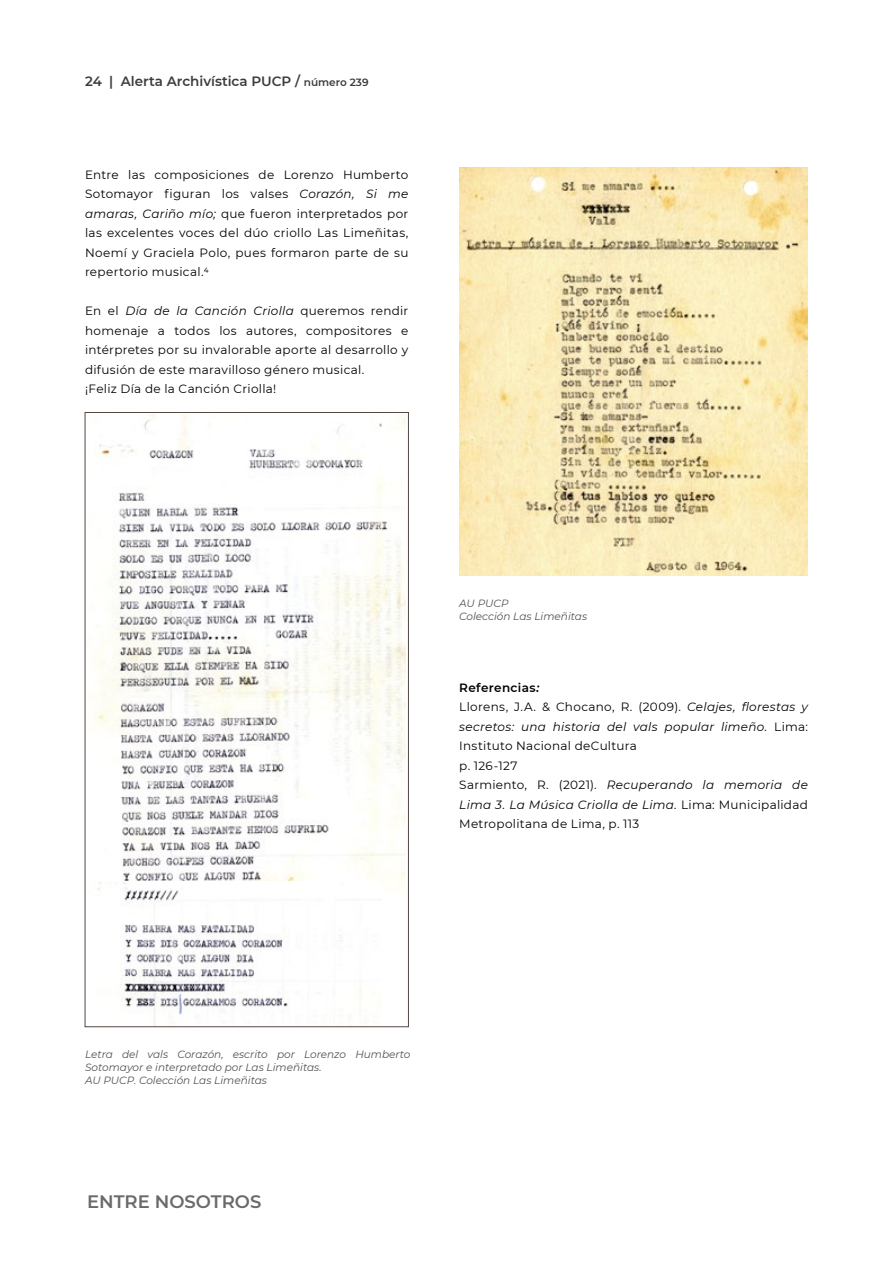
<style>
.page{position:relative;width:893px;height:1263px;background:#fff}
.page>*{position:absolute;margin:0;border:0;box-sizing:border-box;transform-origin:0 0}
.t1{font:600 18px "Montserrat";color:#6c6a68}
.t2{font:600 13.5px "Montserrat";color:#3c3c3b}
.t3{font:12px/19.5px "Montserrat";letter-spacing:.025em;color:#000}
.t4{font:italic 10.5px/12.6px "Montserrat";color:#505151}
.s1{font-size:10.5px}
.s2{font-style:italic}
.s3{font-weight:600}
.s4{font-weight:600;font-style:italic}
</style>
<div class="page">
<img style="left:94px;top:414px;width:312px;height:474px">
<img style="left:95px;top:881px;width:287px;height:144px">
<img style="left:459px;top:167px;width:349px;height:408px">
<p class="t2" style="left:85px;top:71px;width:285px">24 | Alerta Archivística PUCP / <span class="s1">número 239</span></p>
<p class="t3" style="left:85px;top:165px;width:325px;text-align:justify">Entre las composiciones de Lorenzo Humberto Sotomayor figuran los valses <span class="s2">Corazón, Si me amaras, Cariño mío;</span> que fueron interpretados por las excelentes voces del dúo criollo Las Limeñitas, Noemí y Graciela Polo, pues formaron parte de su repertorio musical.4</p>
<p class="t3" style="left:85px;top:301px;width:325px">En el <span class="s2">Día de la Canción Criolla</span> queremos rendir homenaje a todos los autores, compositores e intérpretes por su invalorable aporte al desarrollo y difusión de este maravilloso género musical.<br>¡Feliz Día de la Canción Criolla!</p>
<p class="t4" style="left:459px;top:597px;width:129px">AU PUCP<br>Colección Las Limeñitas</p>
<p class="t3" style="left:459px;top:677px;width:350px"><span class="s3">Referencias</span><span class="s4">:<br></span>Llorens, J.A. &amp; Chocano, R. (2009). <span class="s2">Celajes, florestas y secretos: una historia del vals popular limeño.</span> Lima:<br>Instituto Nacional deCultura<br>p. 126-127<br>Sarmiento, R. (2021). <span class="s2">Recuperando la memoria de Lima 3. La Música Criolla de Lima.</span> Lima: Municipalidad Metropolitana de Lima, p. 113</p>
<p class="t4" style="left:85px;top:1048px;width:327px">Letra del vals Corazón, escrito por Lorenzo Humberto<br>Sotomayor e interpretado por Las Limeñitas.<br>AU PUCP. Colección Las Limeñitas</p>
<h1 class="t1" style="left:87px;top:1188px;width:176px">ENTRE NOSOTROS</h1>
</div>
